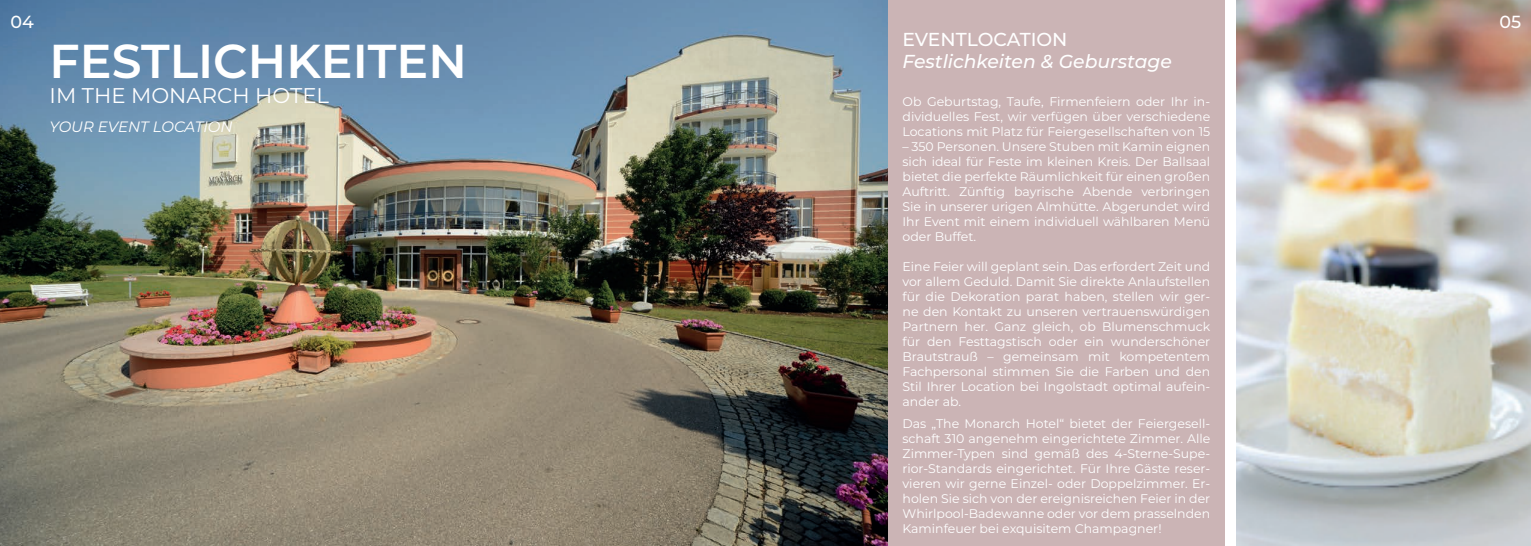
<style>
.page{position:relative;width:1531px;height:546px;background:#fff}
.page>*{position:absolute;margin:0;border:0;box-sizing:border-box;transform-origin:0 0}
.t1{font:600 47.5px "Montserrat";color:#fff}
.t2{font:21.25px "Montserrat";color:#fff}
.t3{font:italic 500 18.75px "Montserrat";color:#fff}
.t4{font:500 18.75px "Montserrat";color:#fff}
.t5{font:500 17.5px "Montserrat";color:#fff}
.t6{font:italic 15px "Montserrat";color:#fff}
.t7{font:12.5px/15px "Montserrat";color:#fff;text-align:justify}
</style>
<div class="page">
<img style="left:0;top:0;width:888px;height:546px">
<div style="left:888px;top:0;width:336px;height:546px;background:#cbb4b5"></div>
<img style="left:1237px;top:0;width:294px;height:546px">
<h3 class="t5" style="left:11px;top:9px;width:25px">04</h3>
<h3 class="t5" style="left:1499px;top:9px;width:23px">05</h3>
<h1 class="t1" style="left:50px;top:27px;width:419px">FESTLICHKEITEN</h1>
<h2 class="t2" style="left:50px;top:81px;width:281px">IM THE MONARCH HOTEL</h2>
<p class="t6" style="left:50px;top:116px;width:185px">YOUR EVENT LOCATION</p>
<h3 class="t4" style="left:902px;top:26px;width:166px">EVENTLOCATION</h3>
<h3 class="t3" style="left:902px;top:48px;width:271px">Festlichkeiten &amp; Geburstage</h3>
<p class="t7" style="left:902px;top:93px;width:309px">Ob Geburtstag, Taufe, Firmenfeiern oder Ihr in&shy;dividuelles Fest, wir verfügen über verschiedene Locations mit Platz für Feiergesellschaften von 15</p>
<p class="t7" style="left:902px;top:138px;width:309px">– 350 Personen. Unsere Stuben mit Kamin eignen sich ideal für Feste im kleinen Kreis. Der Ballsaal bietet die perfekte Räumlichkeit für einen großen Auftritt. Zünftig bayrische Abende verbringen Sie in unserer urigen Almhütte. Abgerundet wird Ihr Event mit einem individuell wählbaren Menü oder Buffet.</p>
<p class="t7" style="left:902px;top:258px;width:309px">Eine Feier will geplant sein. Das erfordert Zeit und vor allem Geduld. Damit Sie direkte Anlaufstellen für die Dekoration parat haben, stellen wir ger&shy;ne den Kontakt zu unseren vertrauenswürdigen Partnern her. Ganz gleich, ob Blumenschmuck für den Festtagstisch oder ein wunderschöner Brautstrauß – gemeinsam mit kompetentem Fachpersonal stimmen Sie die Farben und den Stil Ihrer Location bei Ingolstadt optimal aufein&shy;ander ab.</p>
<p class="t7" style="left:902px;top:415px;width:309px">Das „The Monarch Hotel“ bietet der Feiergesell&shy;schaft 310 angenehm eingerichtete Zimmer. Alle Zimmer-Typen sind gemäß des 4-Sterne-Supe&shy;rior-Standards eingerichtet. Für Ihre Gäste reser&shy;vieren wir gerne Einzel- oder Doppelzimmer. Er&shy;holen Sie sich von der ereignisreichen Feier in der Whirlpool-Badewanne oder vor dem prasselnden Kaminfeuer bei exquisitem Champagner!</p>
</div>
